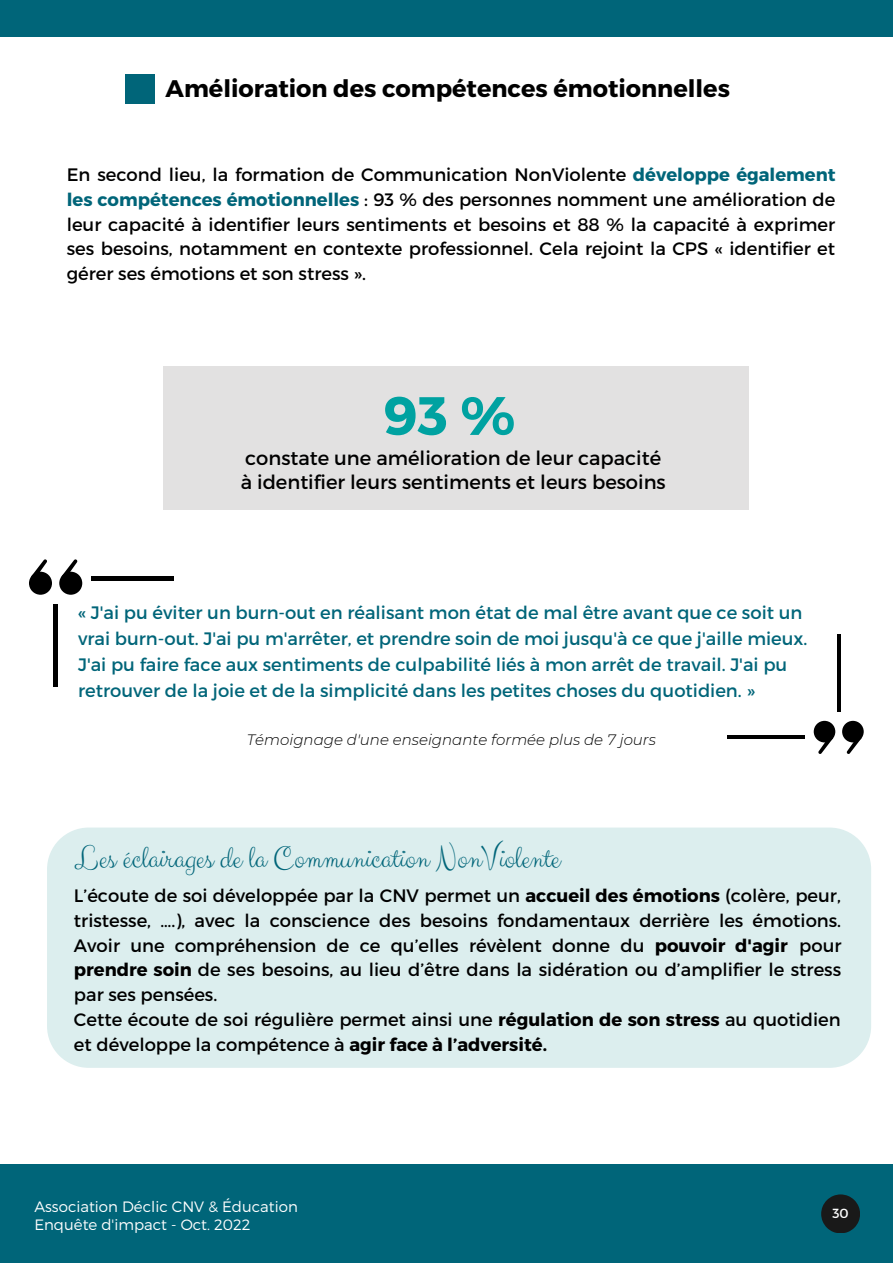
<style>
.page{position:relative;width:893px;height:1264px;background:#fff}
.page>*{position:absolute;margin:0;border:0;box-sizing:border-box;transform-origin:0 0}
.t1{font:700 54px "Montserrat";color:#00a2a1}
.t2{font:31.5px "Clicker Script";color:#006579}
.t3{font:700 24px "Montserrat";color:#000}
.t4{font:19.5px "Montserrat";color:#000}
.t5{font:18px/24.8px "Montserrat";color:#000;text-align:justify}
.t6{font:18px/25.8px "Montserrat";color:#006579}
.t7{font:300 15px "Montserrat";color:#fff}
.t8{font:italic 300 15px "Montserrat";color:#000}
.t9{font:13.2px "Montserrat";color:#fff}
.s1{font-weight:700;color:#006579}
.s2{font-weight:700}
</style>
<div class="page">
<div style="left:59px;top:571px;width:23px;height:23px;background:#000;border-radius:50%"></div>
<svg style="left:62px;top:559px;width:16px;height:17px"></svg>
<div style="left:29px;top:571px;width:23px;height:23px;background:#000;border-radius:50%"></div>
<svg style="left:31px;top:559px;width:17px;height:18px"></svg>
<div style="left:53px;top:604px;width:5px;height:82px;background:#000"></div>
<hr style="left:92px;top:576px;width:82px;height:4px;background:#000">
<div style="left:813px;top:720px;width:22px;height:22px;background:#000;border-radius:50%"></div>
<svg style="left:817px;top:738px;width:16px;height:16px"></svg>
<div style="left:842px;top:720px;width:21px;height:22px;background:#000;border-radius:50%"></div>
<svg style="left:846px;top:738px;width:15px;height:16px"></svg>
<svg style="left:837px;top:634px;width:3px;height:78px"></svg>
<svg style="left:727px;top:735px;width:77px;height:3px"></svg>
<div style="left:0;top:1164px;width:892px;height:98px;background:#006579"></div>
<svg style="left:821px;top:1194px;width:39px;height:39px"></svg>
<div style="left:0;top:0;width:892px;height:37px;background:#006579"></div>
<div style="left:47px;top:827px;width:824px;height:240px;background:#dceeee"></div>
<div style="left:163px;top:366px;width:585px;height:143px;background:#e2e1e1"></div>
<div style="left:125px;top:74px;width:29px;height:30px;background:#006579"></div>
<p class="t3" style="left:165px;top:73px;width:566px">Amélioration des compétences émotionnelles</p>
<p class="t5" style="left:67px;top:161px;width:770px">En second lieu, la formation de Communication NonViolente <span class="s1">développe également les compétences émotionnelles</span> : 93 % des personnes nomment une amélioration de leur capacité à identifier leurs sentiments et besoins et 88 % la capacité à exprimer ses besoins, notamment en contexte professionnel. Cela rejoint la CPS « identifier et gérer ses émotions et son stress ».</p>
<p class="t1" style="left:383px;top:380px;width:133px">93 %</p>
<p class="t4" style="left:245px;top:445px;width:417px">constate une amélioration de leur capacité</p>
<p class="t4" style="left:241px;top:469px;width:426px">à identifier leurs sentiments et leurs besoins</p>
<p class="t6" style="left:78px;top:599px;width:730px">« J'ai pu éviter un burn-out en réalisant mon état de mal être avant que ce soit un vrai burn-out. J'ai pu m'arrêter, et prendre soin de moi jusqu'à ce que j'aille mieux.<br>J'ai pu faire face aux sentiments de culpabilité liés à mon arrêt de travail. J'ai pu retrouver de la joie et de la simplicité dans les petites choses du quotidien. »</p>
<p class="t8" style="left:247px;top:731px;width:410px">Témoignage d'une enseignante formée plus de 7 jours</p>
<p class="t2" style="left:75px;top:838px;width:486px">Les éclairages de la Communication NonViolente</p>
<p class="t5" style="left:74px;top:882px;width:769px">L’écoute de soi développée par la CNV permet un <span class="s2">accueil des émotions</span> (colère, peur, tristesse, ….), avec la conscience des besoins fondamentaux derrière les émotions.<br>Avoir une compréhension de ce qu’elles révèlent donne du <span class="s2">pouvoir d'agir</span> pour <span class="s2">prendre soin</span> de ses besoins, au lieu d’être dans la sidération ou d’amplifier le stress par ses pensées.</p>
<p class="t5" style="left:74px;top:1006px;width:768px">Cette écoute de soi régulière permet ainsi une <span class="s2">régulation de son stress</span> au quotidien et développe la compétence à <span class="s2">agir face à l’adversité.</span></p>
<p class="t7" style="left:34px;top:1197px;width:265px">Association Déclic CNV &amp; Éducation</p>
<p class="t7" style="left:34px;top:1215px;width:218px">Enquête d'impact - Oct. 2022</p>
<p class="t9" style="left:832px;top:1204px;width:18px">30</p>
</div>
